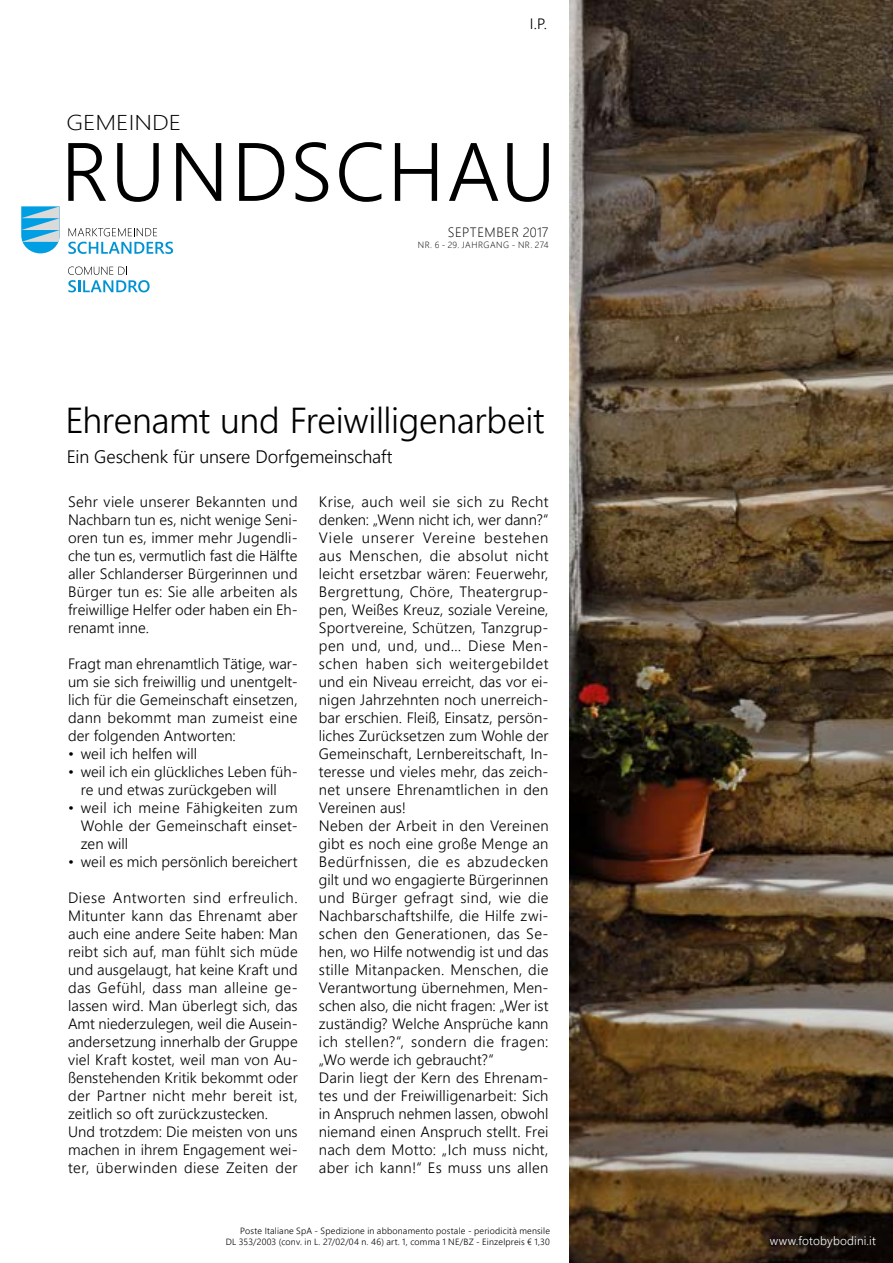
<style>
.page{position:relative;width:893px;height:1263px;background:#fff}
.page>*{position:absolute;margin:0;border:0;box-sizing:border-box;transform-origin:0 0}
.t1{font:82.5px "Webly Sleek UI Semilight";letter-spacing:.025em;color:#000}
.t2{font:36px "Webly Sleek UI Semilight";letter-spacing:-.01em;color:#000}
.t3{font:21.45px "Webly Sleek UI Light";color:#000;scale:1.16 1}
.t4{font:18px "Webly Sleek UI Semilight";letter-spacing:-.005em;color:#000}
.t5{font:15px/18px "Webly Sleek UI Semilight";letter-spacing:.01em;color:#000;text-align:justify}
.t6{font:13.5px "Webly Sleek UI Light";letter-spacing:.025em;color:#000}
.t7{font:12px "Webly Sleek UI Semilight";letter-spacing:.015em;color:#fff}
.t8{font:9px/10.8px "Webly Sleek UI Semilight";letter-spacing:.02em;color:#000;text-align:right}
.t9{font:9px "Webly Sleek UI Light";letter-spacing:.06em;color:#000}
</style>
<div class="page">
<svg style="left:69px;top:228px;width:88px;height:8px"></svg>
<svg style="left:68px;top:242px;width:105px;height:12px"></svg>
<svg style="left:68px;top:267px;width:82px;height:25px"></svg>
<svg style="left:21px;top:206px;width:39px;height:47px;background:#67bde2"></svg>
<img style="left:570px;top:0;width:323px;height:1263px">
<p class="t5" style="left:530px;top:14px;width:19px">I.P.</p>
<h3 class="t3" style="left:66px;top:106px;width:100px">GEMEINDE</h3>
<h1 class="t1" style="left:61px;top:109px;width:496px">RUNDSCHAU</h1>
<p class="t6" style="left:448px;top:222px;width:102px">SEPTEMBER 2017</p>
<p class="t9" style="left:418px;top:238px;width:132px">NR. 6 - 29. JAHRGANG - NR. 274</p>
<h2 class="t2" style="left:65px;top:393px;width:481px">Ehrenamt und Freiwilligenarbeit</h2>
<p class="t4" style="left:67px;top:443px;width:327px">Ein Geschenk für unsere Dorfgemeinschaft</p>
<p class="t5" style="left:319px;top:492px;width:231px;text-align:left">Krise, auch weil sie sich zu Recht denken: „Wenn nicht ich, wer dann?“ Viele unserer Vereine bestehen aus Menschen, die absolut nicht leicht ersetzbar wären: Feuerwehr, Bergrettung, Chöre, Theatergrup&shy;pen, Weißes Kreuz, soziale Vereine, Sportvereine, Schützen, Tanzgrup&shy;pen und, und, und… Diese Men&shy;schen haben sich weitergebildet und ein Niveau erreicht, das vor ei&shy;nigen Jahrzehnten noch unerreich&shy;bar erschien. Fleiß, Einsatz, persön&shy;liches Zurücksetzen zum Wohle der Gemeinschaft, Lernbereitschaft, In&shy;teresse und vieles mehr, das zeich&shy;net unsere Ehrenamtlichen in den Vereinen aus!<br>Neben der Arbeit in den Vereinen gibt es noch eine große Menge an Bedürfnissen, die es abzudecken gilt und wo engagierte Bürgerinnen und Bürger gefragt sind, wie die Nachbarschaftshilfe, die Hilfe zwi&shy;schen den Generationen, das Se&shy;hen, wo Hilfe notwendig ist und das stille Mitanpacken. Menschen, die Verantwortung übernehmen, Men&shy;schen also, die nicht fragen: „Wer ist zuständig? Welche Ansprüche kann ich stellen?“, sondern die fragen: „Wo werde ich gebraucht?“<br>Darin liegt der Kern des Ehrenam&shy;tes und der Freiwilligenarbeit: Sich in Anspruch nehmen lassen, obwohl niemand einen Anspruch stellt. Frei nach dem Motto: „Ich muss nicht, aber ich kann!“ Es muss uns allen</p>
<p class="t5" style="left:68px;top:492px;width:231px">Sehr viele unserer Bekannten und Nachbarn tun es, nicht wenige Seni&shy;oren tun es, immer mehr Jugendli&shy;che tun es, vermutlich fast die Hälfte aller Schlanderser Bürgerinnen und Bürger tun es: Sie alle arbeiten als freiwillige Helfer oder haben ein Eh&shy;renamt inne.</p>
<p class="t5" style="left:68px;top:654px;width:231px">Fragt man ehrenamtlich Tätige, war&shy;um sie sich freiwillig und unentgelt&shy;lich für die Gemeinschaft einsetzen, dann bekommt man zumeist eine der folgenden Antworten:</p>
<p class="t5" style="left:68px;top:744px;width:131px">• weil ich helfen will</p>
<p class="t5" style="left:68px;top:762px;width:231px;text-align:center">• weil ich ein glückliches Leben füh&shy;re und etwas zurückgeben will</p>
<p class="t5" style="left:81px;top:798px;width:218px;text-indent:-13px">• weil ich meine Fähigkeiten zum Wohle der Gemeinschaft einset&shy;zen will</p>
<p class="t5" style="left:68px;top:852px;width:231px">• weil es mich persönlich bereichert</p>
<p class="t5" style="left:68px;top:888px;width:231px;text-align:left">Diese Antworten sind erfreulich.<br>Mitunter kann das Ehrenamt aber auch eine andere Seite haben: Man reibt sich auf, man fühlt sich müde und ausgelaugt, hat keine Kraft und das Gefühl, dass man alleine ge&shy;lassen wird. Man überlegt sich, das Amt niederzulegen, weil die Ausein&shy;andersetzung innerhalb der Gruppe viel Kraft kostet, weil man von Au&shy;ßenstehenden Kritik bekommt oder der Partner nicht mehr bereit ist, zeitlich so oft zurückzustecken.<br>Und trotzdem: Die meisten von uns machen in ihrem Engagement wei&shy;ter, überwinden diese Zeiten der</p>
<p class="t8" style="left:226px;top:1225px;width:326px">Poste Italiane SpA - Spedizione in abbonamento postale - periodicità mensile<br>DL 353/2003 (conv. in L. 27/02/04 n. 46) art. 1, comma 1 NE/BZ - Einzelpreis € 1,30</p>
<p class="t7" style="left:770px;top:1232px;width:108px">www.fotobybodini.it</p>
</div>
